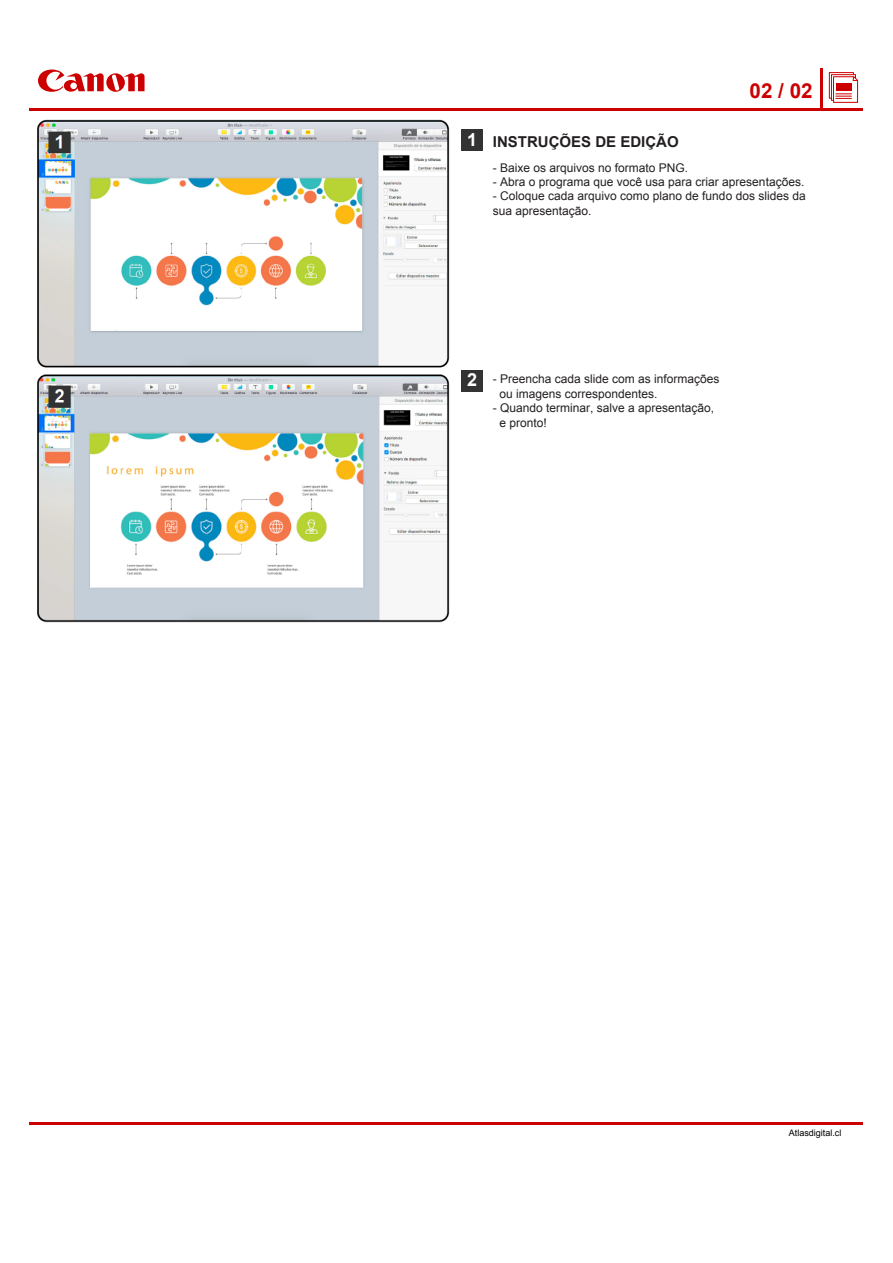
<style>
.page{position:relative;width:893px;height:1263px;background:#fff}
.page>*{position:absolute;margin:0;border:0;box-sizing:border-box;transform-origin:0 0}
.t1{font:700 20.7px "Arial";color:#c00}
.t2{font:700 18px "Arial";color:#fff}
.t3{font:700 15px "Arial";color:#231f20}
.t4{font:12px/14.4px "Arial";color:#231f20}
.t5{font:9px "Arial";color:#000}
</style>
<div class="page">
<hr style="left:30px;top:1123px;width:833px;height:2px;background:#c00">
<div style="left:829px;top:72px;width:25px;height:27px;border:1px solid #c00"></div>
<svg style="left:831px;top:74px;width:25px;height:27px"></svg>
<svg style="left:832px;top:76px;width:27px;height:27px"></svg>
<div style="left:836px;top:83px;width:15px;height:7px;background:#c00"></div>
<hr style="left:30px;top:108px;width:833px;height:3px;background:#c00">
<hr style="left:821px;top:68px;width:2px;height:41px;background:#c00">
<svg style="left:38px;top:70px;width:107px;height:22px"></svg>
<div style="left:461px;top:130px;width:22px;height:21px;background:#333"></div>
<div style="left:461px;top:370px;width:22px;height:21px;background:#333"></div>
<img style="left:37px;top:119px;width:413px;height:504px">
<h2 class="t2" style="left:467px;top:128px;width:12px">1</h2>
<h1 class="t1" style="left:750px;top:77px;width:65px">02 / 02</h1>
<p class="t3" style="left:493px;top:132px;width:187px">INSTRUÇÕES DE EDIÇÃO</p>
<p class="t4" style="left:493px;top:160px;width:197px">- Baixe os arquivos no formato PNG.</p>
<p class="t4" style="left:493px;top:175px;width:313px">- Abra o programa que você usa para criar apresentações.</p>
<p class="t4" style="left:493px;top:189px;width:314px">- Coloque cada arquivo como plano de fundo dos slides da sua apresentação.</p>
<h2 class="t2" style="left:467px;top:368px;width:12px">2</h2>
<p class="t4" style="left:499px;top:372px;width:222px;text-indent:-7px">- Preencha cada slide com as informações ou imagens correspondentes.</p>
<p class="t4" style="left:499px;top:401px;width:216px;text-indent:-7px">- Quando terminar, salve a apresentação, e pronto!</p>
<p class="t5" style="left:789px;top:1127px;width:54px">Atlasdigital.cl</p>
</div>
